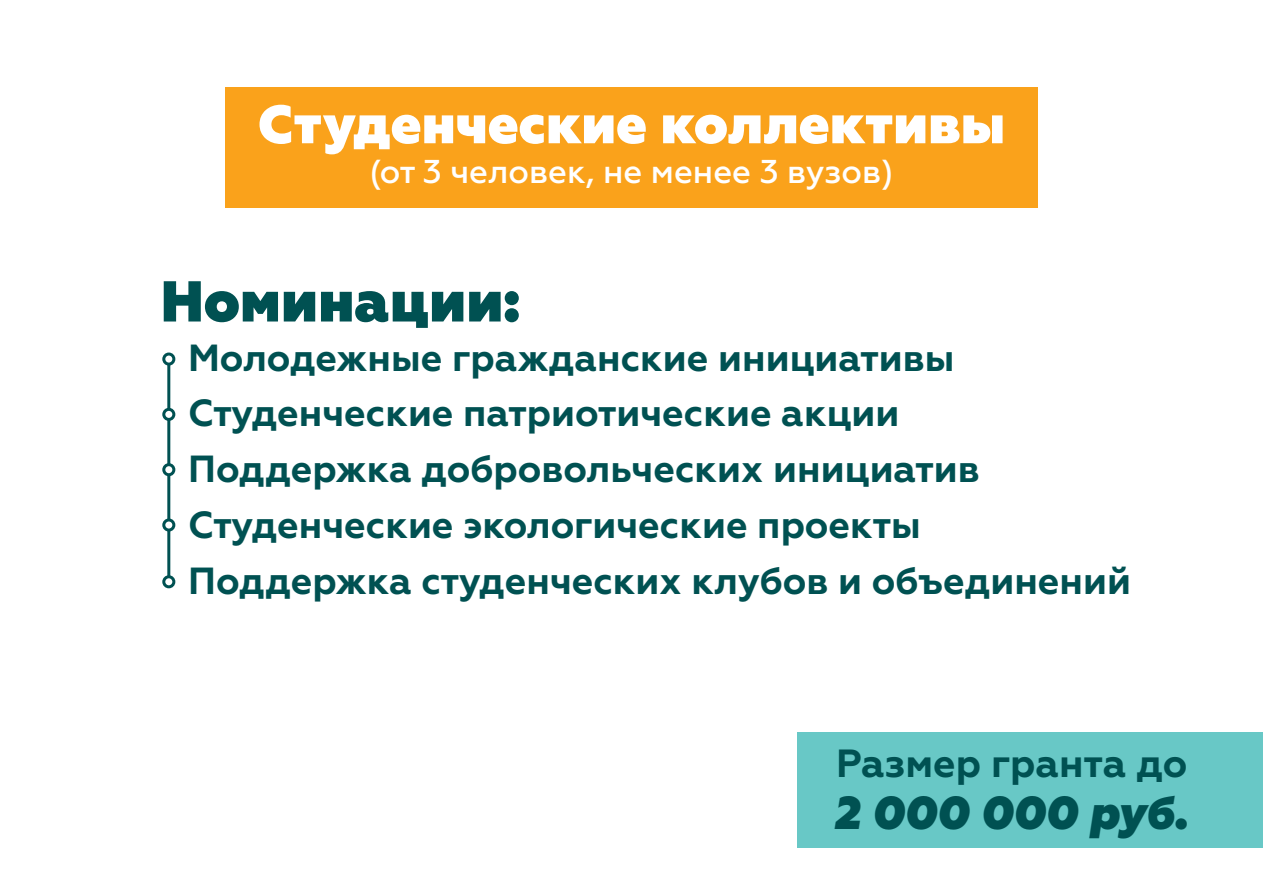
<style>
.page{position:relative;width:1263px;height:893px;background:#fff}
.page>*{position:absolute;margin:0;border:0;box-sizing:border-box;transform-origin:0 0}
.t1{font:800 57.6px "Geometria";color:#005152}
.t2{font:800 54px "Geometria";color:#fff}
.t3{font:italic 800 46.2px "Geometria";color:#005152}
.t4{font:700 39.3px "Geometria";color:#005152}
.t5{font:700 37.8px/55.8px "Geometria";color:#005152}
.t6{font:500 33px "Geometria";color:#fff}
</style>
<div class="page">
<div style="left:225px;top:87px;width:813px;height:121px;background:#faa21b"></div>
<div style="left:797px;top:732px;width:466px;height:116px;background:#68c8c6"></div>
<hr style="left:167px;top:364px;width:3px;height:213px;background:#005152">
<div style="left:162px;top:353px;width:13px;height:13px;border:3px solid #005152;border-radius:50%"></div>
<div style="left:164px;top:409px;width:10px;height:10px;background:#fff;border-radius:50%"></div>
<div style="left:162px;top:408px;width:13px;height:13px;border:3px solid #005152;border-radius:50%"></div>
<div style="left:164px;top:465px;width:10px;height:10px;background:#fff;border-radius:50%"></div>
<div style="left:162px;top:463px;width:13px;height:13px;border:3px solid #005152;border-radius:50%"></div>
<div style="left:164px;top:520px;width:10px;height:10px;background:#fff;border-radius:50%"></div>
<div style="left:162px;top:518px;width:13px;height:14px;border:3px solid #005152;border-radius:50%"></div>
<div style="left:162px;top:575px;width:13px;height:13px;border:3px solid #005152;border-radius:50%"></div>
<h2 class="t2" style="left:258px;top:92px;width:749px">Студенческие коллективы</h2>
<p class="t6" style="left:369px;top:152px;width:526px">(от 3 человек, не менее 3 вузов)</p>
<h1 class="t1" style="left:161px;top:267px;width:361px">Номинации:</h1>
<p class="t5" style="left:188px;top:330px;width:944px">Молодежные гражданские инициативы Студенческие патриотические акции Поддержка добровольческих инициатив Студенческие экологические проекты Поддержка студенческих клубов и объединений</p>
<p class="t4" style="left:836px;top:740px;width:353px">Размер гранта до</p>
<p class="t3" style="left:833px;top:785px;width:356px">2 000 000 руб.</p>
</div>
